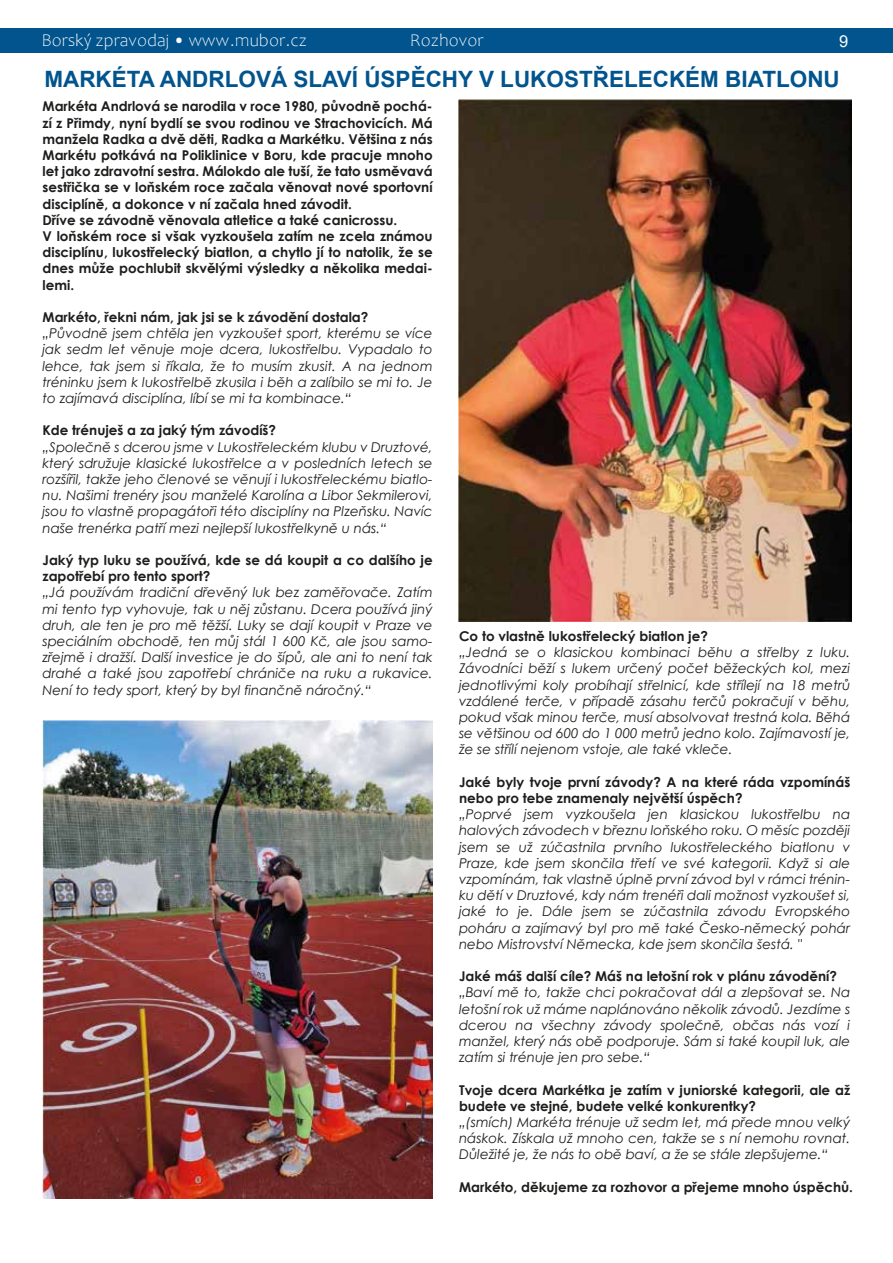
<style>
.page{position:relative;width:893px;height:1263px;background:#fff}
.page>*{position:absolute;margin:0;border:0;box-sizing:border-box;transform-origin:0 0}
.t1{font:700 22.5px "Arial";color:#01548d}
.t2{font:300 18px "Candara";color:#fff}
.t3{font:16.5px "Arial";color:#fff}
.t4{font:italic 13.5px/16.2px "Century Gothic";color:#1d1d1b;text-align:justify}
.t5{font:700 13.5px/16.2px "Century Gothic";color:#1d1d1b}
</style>
<div class="page">
<img style="left:459px;top:100px;width:392px;height:522px">
<img style="left:42px;top:720px;width:391px;height:479px">
<div style="left:0;top:28px;width:893px;height:25px;background:#01548d"></div>
<h2 class="t2" style="left:41px;top:30px;width:267px">Borský zpravodaj • www.mubor.cz</h2>
<h2 class="t2" style="left:410px;top:30px;width:75px">Rozhovor</h2>
<p class="t3" style="left:839px;top:30px;width:11px">9</p>
<h1 class="t1" style="left:44px;top:64px;width:797px">MARKÉTA ANDRLOVÁ SLAVÍ ÚSPĚCHY V LUKOSTŘELECKÉM BIATLONU</h1>
<p class="t5" style="left:43px;top:98px;width:392px">Markéta Andrlová se narodila v roce 1980, původně pochá&shy;zí z Přimdy, nyní bydlí se svou rodinou ve Strachovicích. Má manžela Radka a dvě děti, Radka a Markétku. Většina z nás Markétu potkává na Poliklinice v Boru, kde pracuje mnoho let jako zdravotní sestra. Málokdo ale tuší, že tato usměvavá sestřička se v loňském roce začala věnovat nové sportovní disciplíně, a dokonce v ní začala hned závodit.<br>Dříve se závodně věnovala atletice a také canicrossu.<br>V loňském roce si však vyzkoušela zatím ne zcela známou disciplínu, lukostřelecký biatlon, a chytlo jí to natolik, že se dnes může pochlubit skvělými výsledky a několika medai&shy;lemi.</p>
<p class="t5" style="left:43px;top:308px;width:327px">Markéto, řekni nám, jak jsi se k závodění dostala?</p>
<p class="t4" style="left:43px;top:325px;width:392px">„Původně jsem chtěla jen vyzkoušet sport, kterému se více jak sedm let věnuje moje dcera, lukostřelbu. Vypadalo to lehce, tak jsem si říkala, že to musím zkusit. A na jednom tréninku jsem k lukostřelbě zkusila i běh a zalíbilo se mi to. Je to zajímavá disciplína, líbí se mi ta kombinace.“</p>
<p class="t5" style="left:43px;top:422px;width:235px">Kde trénuješ a za jaký tým závodíš?</p>
<p class="t4" style="left:43px;top:438px;width:392px">„Společně s dcerou jsme v Lukostřeleckém klubu v Druztové, který sdružuje klasické lukostřelce a v posledních letech se rozšířil, takže jeho členové se věnují i lukostřeleckému biatlo&shy;nu. Našimi trenéry jsou manželé Karolína a Libor Sekmilerovi, jsou to vlastně propagátoři této disciplíny na Plzeňsku. Navíc naše trenérka patří mezi nejlepší lukostřelkyně u nás.“</p>
<p class="t5" style="left:43px;top:551px;width:392px">Jaký typ luku se používá, kde se dá koupit a co dalšího je zapotřebí pro tento sport?</p>
<p class="t4" style="left:43px;top:584px;width:392px">„Já používám tradiční dřevěný luk bez zaměřovače. Zatím mi tento typ vyhovuje, tak u něj zůstanu. Dcera používá jiný druh, ale ten je pro mě těžší. Luky se dají koupit v Praze ve speciálním obchodě, ten můj stál 1 600 Kč, ale jsou samo&shy;zřejmě i dražší. Další investice je do šípů, ale ani to není tak drahé a také jsou zapotřebí chrániče na ruku a rukavice.<br>Není to tedy sport, který by byl finančně náročný.“</p>
<p class="t5" style="left:459px;top:627px;width:250px">Co to vlastně lukostřelecký biatlon je?</p>
<p class="t4" style="left:459px;top:644px;width:393px">„Jedná se o klasickou kombinaci běhu a střelby z luku.<br>Závodníci běží s lukem určený počet běžeckých kol, mezi jednotlivými koly probíhají střelnicí, kde střílejí na 18 metrů vzdálené terče, v případě zásahu terčů pokračují v běhu, pokud však minou terče, musí absolvovat trestná kola. Běhá se většinou od 600 do 1 000 metrů jedno kolo. Zajímavostí je, že se střílí nejenom vstoje, ale také vkleče.</p>
<p class="t5" style="left:459px;top:773px;width:393px">Jaké byly tvoje první závody? A na které ráda vzpomínáš nebo pro tebe znamenaly největší úspěch?</p>
<p class="t4" style="left:459px;top:806px;width:393px">„Poprvé jsem vyzkoušela jen klasickou lukostřelbu na halových závodech v březnu loňského roku. O měsíc později jsem se už zúčastnila prvního lukostřeleckého biatlonu v Praze, kde jsem skončila třetí ve své kategorii. Když si ale vzpomínám, tak vlastně úplně první závod byl v rámci trénin&shy;ku dětí v Druztové, kdy nám trenéři dali možnost vyzkoušet si, jaké to je. Dále jsem se zúčastnila závodu Evropského poháru a zajímavý byl pro mě také Česko-německý pohár nebo Mistrovství Německa, kde jsem skončila šestá. "</p>
<p class="t5" style="left:459px;top:967px;width:379px">Jaké máš další cíle? Máš na letošní rok v plánu závodění?</p>
<p class="t4" style="left:459px;top:984px;width:393px">„Baví mě to, takže chci pokračovat dál a zlepšovat se. Na letošní rok už máme naplánováno několik závodů. Jezdíme s dcerou na všechny závody společně, občas nás vozí i manžel, který nás obě podporuje. Sám si také koupil luk, ale zatím si trénuje jen pro sebe.“</p>
<p class="t5" style="left:459px;top:1081px;width:393px">Tvoje dcera Markétka je zatím v juniorské kategorii, ale až budete ve stejné, budete velké konkurentky?</p>
<p class="t4" style="left:459px;top:1114px;width:393px">„(smích) Markéta trénuje už sedm let, má přede mnou velký náskok. Získala už mnoho cen, takže se s ní nemohu rovnat.<br>Důležité je, že nás to obě baví, a že se stále zlepšujeme.“</p>
<p class="t5" style="left:459px;top:1178px;width:395px">Markéto, děkujeme za rozhovor a přejeme mnoho úspěchů.</p>
</div>
